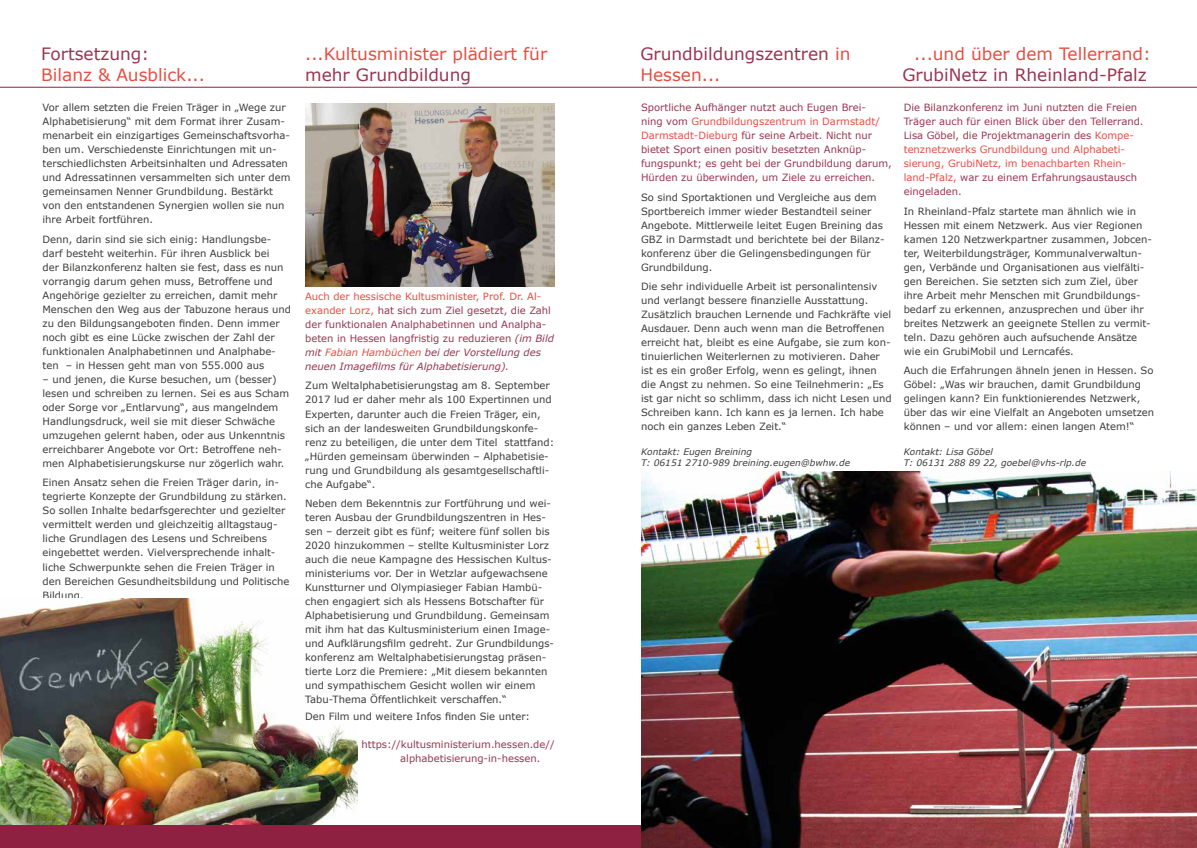
<style>
.page{position:relative;width:1197px;height:848px;background:#fff}
.page>*{position:absolute;margin:0;border:0;box-sizing:border-box;transform-origin:0 0}
.t1{font:17px/20.4px "Verdana";color:#993550}
.t2{font:17px "Verdana";color:#e84d42}
.t3{font:10px/14px "Verdana";color:#3c3c3b}
.t4{font:10px/14px "Verdana";color:#993550}
.t5{font:italic 9px/10.8px "Verdana";color:#3c3c3b}
.s1{color:#e84d42}
.s2{font-style:italic}
.s3{font-style:italic;color:#e84d42}
</style>
<div class="page">
<hr style="left:0;top:87px;width:1196px;height:1px;background:#8e2142">
<img style="left:0;top:598px;width:357px;height:227px">
<div style="left:541px;top:825px;width:655px;height:23px;background:#8e2142"></div>
<img style="left:305px;top:103px;width:249px;height:183px">
<img style="left:641px;top:472px;width:555px;height:376px">
<div style="left:0;top:825px;width:623px;height:23px;background:#8e2142"></div>
<h1 class="t1" style="left:41px;top:43px;width:110px">Fortsetzung:</h1>
<h1 class="t2" style="left:41px;top:64px;width:165px">Bilanz &amp; Ausblick...</h1>
<p class="t3" style="left:43px;top:100px;width:249px">Vor allem setzten die Freien Träger in „Wege zur Alphabetisierung“ mit dem Format ihrer Zusam&shy;menarbeit ein einzigartiges Gemeinschaftsvorha&shy;ben um. Verschiedenste Einrichtungen mit un&shy;terschiedlichsten Arbeitsinhalten und Adressaten und Adressatinnen versammelten sich unter dem gemeinsamen Nenner Grundbildung. Bestärkt von den entstandenen Synergien wollen sie nun ihre Arbeit fortführen.</p>
<p class="t3" style="left:43px;top:232px;width:250px">Denn, darin sind sie sich einig: Handlungsbe&shy;darf besteht weiterhin. Für ihren Ausblick bei<br>der Bilanzkonferenz halten sie fest, dass es nun vorrangig darum gehen muss, Betroffene und Angehörige gezielter zu erreichen, damit mehr Menschen den Weg aus der Tabuzone heraus und zu den Bildungsangeboten finden. Denn immer noch gibt es eine Lücke zwischen der Zahl der funktionalen Analphabetinnen und Analphabe&shy;ten – in Hessen geht man von 555.000 aus</p>
<p class="t3" style="left:43px;top:372px;width:248px">– und jenen, die Kurse besuchen, um (besser) lesen und schreiben zu lernen. Sei es aus Scham oder Sorge vor „Entlarvung“, aus mangelndem Handlungsdruck, weil sie mit dieser Schwäche umzugehen gelernt haben, oder aus Unkenntnis erreichbarer Angebote vor Ort: Betroffene neh&shy;men Alphabetisierungskurse nur zögerlich wahr.</p>
<p class="t3" style="left:43px;top:475px;width:248px">Einen Ansatz sehen die Freien Träger darin, in&shy;tegrierte Konzepte der Grundbildung zu stärken.<br>So sollen Inhalte bedarfsgerechter und gezielter vermittelt werden und gleichzeitig alltagstaug&shy;liche Grundlagen des Lesens und Schreibens eingebettet werden. Vielversprechende inhalt&shy;liche Schwerpunkte sehen die Freien Träger in den Bereichen Gesundheitsbildung und Politische Bildung.</p>
<h1 class="t2" style="left:305px;top:43px;width:243px">...Kultusminister plädiert für</h1>
<h1 class="t1" style="left:305px;top:64px;width:167px">mehr Grundbildung</h1>
<p class="t4" style="left:305px;top:289px;width:250px"><span class="s1">Auch der hessische Kultusminister, Prof. Dr. Al&shy;exander Lorz,</span> hat sich zum Ziel gesetzt, die Zahl der funktionalen Analphabetinnen und Analpha&shy;beten in Hessen langfristig zu reduzieren <span class="s2">(im Bild mit</span> <span class="s3">Fabian Hambüchen</span> <span class="s2">bei der Vorstellung des neuen Imagefilms für Alphabetisierung).</span></p>
<p class="t3" style="left:305px;top:378px;width:250px">Zum Weltalphabetisierungstag am 8. September 2017 lud er daher mehr als 100 Expertinnen und Experten, darunter auch die Freien Träger, ein, sich an der landesweiten Grundbildungskonfe&shy;renz zu beteiligen, die unter dem Titel stattfand: „Hürden gemeinsam überwinden – Alphabetisie&shy;rung und Grundbildung als gesamtgesellschaftli&shy;che Aufgabe“.</p>
<p class="t3" style="left:305px;top:496px;width:250px">Neben dem Bekenntnis zur Fortführung und wei&shy;teren Ausbau der Grundbildungszentren in Hes&shy;sen – derzeit gibt es fünf; weitere fünf sollen bis 2020 hinzukommen – stellte Kultusminister Lorz auch die neue Kampagne des Hessischen Kultus&shy;ministeriums vor. Der in Wetzlar aufgewachsene Kunstturner und Olympiasieger Fabian Hambü&shy;chen engagiert sich als Hessens Botschafter für Alphabetisierung und Grundbildung. Gemeinsam mit ihm hat das Kultusministerium einen Image&shy;und Aufklärungsfilm gedreht. Zur Grundbildungs&shy;konferenz am Weltalphabetisierungstag präsen&shy;tierte Lorz die Premiere: „Mit diesem bekannten und sympathischem Gesicht wollen wir einem Tabu-Thema Öffentlichkeit verschaffen.“</p>
<p class="t3" style="left:305px;top:709px;width:226px">Den Film und weitere Infos finden Sie unter:</p>
<p class="t4" style="left:400px;top:737px;width:156px;text-indent:-39px">https://kultusministerium.hessen.de// alphabetisierung-in-hessen.</p>
<h1 class="t1" style="left:640px;top:43px;width:211px">Grundbildungszentren <span class="s1">in<br>Hessen...</span></h1>
<p class="t4" style="left:641px;top:100px;width:252px">Sportliche Aufhänger nutzt auch Eugen Brei-<br>ning vom <span class="s1">Grundbildungszentrum in Darmstadt/ Darmstadt-Dieburg</span> für seine Arbeit. Nicht nur bietet Sport einen positiv besetzten Anknüp&shy;fungspunkt; es geht bei der Grundbildung darum, Hürden zu überwinden, um Ziele zu erreichen.</p>
<p class="t3" style="left:641px;top:190px;width:245px">So sind Sportaktionen und Vergleiche aus dem Sportbereich immer wieder Bestandteil seiner Angebote. Mittlerweile leitet Eugen Breining das GBZ in Darmstadt und berichtete bei der Bilanz&shy;konferenz über die Gelingensbedingungen für Grundbildung.</p>
<p class="t3" style="left:641px;top:279px;width:252px">Die sehr individuelle Arbeit ist personalintensiv und verlangt bessere finanzielle Ausstattung.<br>Zusätzlich brauchen Lernende und Fachkräfte viel Ausdauer. Denn auch wenn man die Betroffenen erreicht hat, bleibt es eine Aufgabe, sie zum kon&shy;tinuierlichen Weiterlernen zu motivieren. Daher ist es ein großer Erfolg, wenn es gelingt, ihnen die Angst zu nehmen. So eine Teilnehmerin: „Es ist gar nicht so schlimm, dass ich nicht Lesen und Schreiben kann. Ich kann es ja lernen. Ich habe noch ein ganzes Leben Zeit.“</p>
<p class="t5" style="left:641px;top:446px;width:210px">Kontakt: Eugen Breining<br>T: 06151 2710-989 breining.eugen@bwhw.de</p>
<h1 class="t2" style="left:914px;top:43px;width:238px">...und über dem Tellerrand:</h1>
<h1 class="t1" style="left:902px;top:64px;width:246px">GrubiNetz in Rheinland-Pfalz</h1>
<p class="t4" style="left:903px;top:100px;width:241px">Die Bilanzkonferenz im Juni nutzten die Freien Träger auch für einen Blick über den Tellerrand.<br>Lisa Göbel, die Projektmanagerin des <span class="s1">Kompe&shy;tenznetzwerks Grundbildung und Alphabeti&shy;sierung, GrubiNetz, im benachbarten Rhein&shy;land-Pfalz,</span> war zu einem Erfahrungsaustausch eingeladen.</p>
<p class="t3" style="left:903px;top:204px;width:250px">In Rheinland-Pfalz startete man ähnlich wie in Hessen mit einem Netzwerk. Aus vier Regionen kamen 120 Netzwerkpartner zusammen, Jobcen&shy;ter, Weiterbildungsträger, Kommunalverwaltun&shy;gen, Verbände und Organisationen aus vielfälti&shy;gen Bereichen. Sie setzten sich zum Ziel, über ihre Arbeit mehr Menschen mit Grundbildungs&shy;bedarf zu erkennen, anzusprechen und über ihr breites Netzwerk an geeignete Stellen zu vermit&shy;teln. Dazu gehören auch aufsuchende Ansätze wie ein GrubiMobil und Lerncafés.</p>
<p class="t3" style="left:903px;top:363px;width:252px">Auch die Erfahrungen ähneln jenen in Hessen. So Göbel: „Was wir brauchen, damit Grundbildung gelingen kann? Ein funktionierendes Netzwerk, über das wir eine Vielfalt an Angeboten umsetzen können – und vor allem: einen langen Atem!“</p>
<p class="t5" style="left:903px;top:446px;width:184px">Kontakt: Lisa Göbel<br>T: 06131 288 89 22, goebel@vhs-rlp.de</p>
</div>
